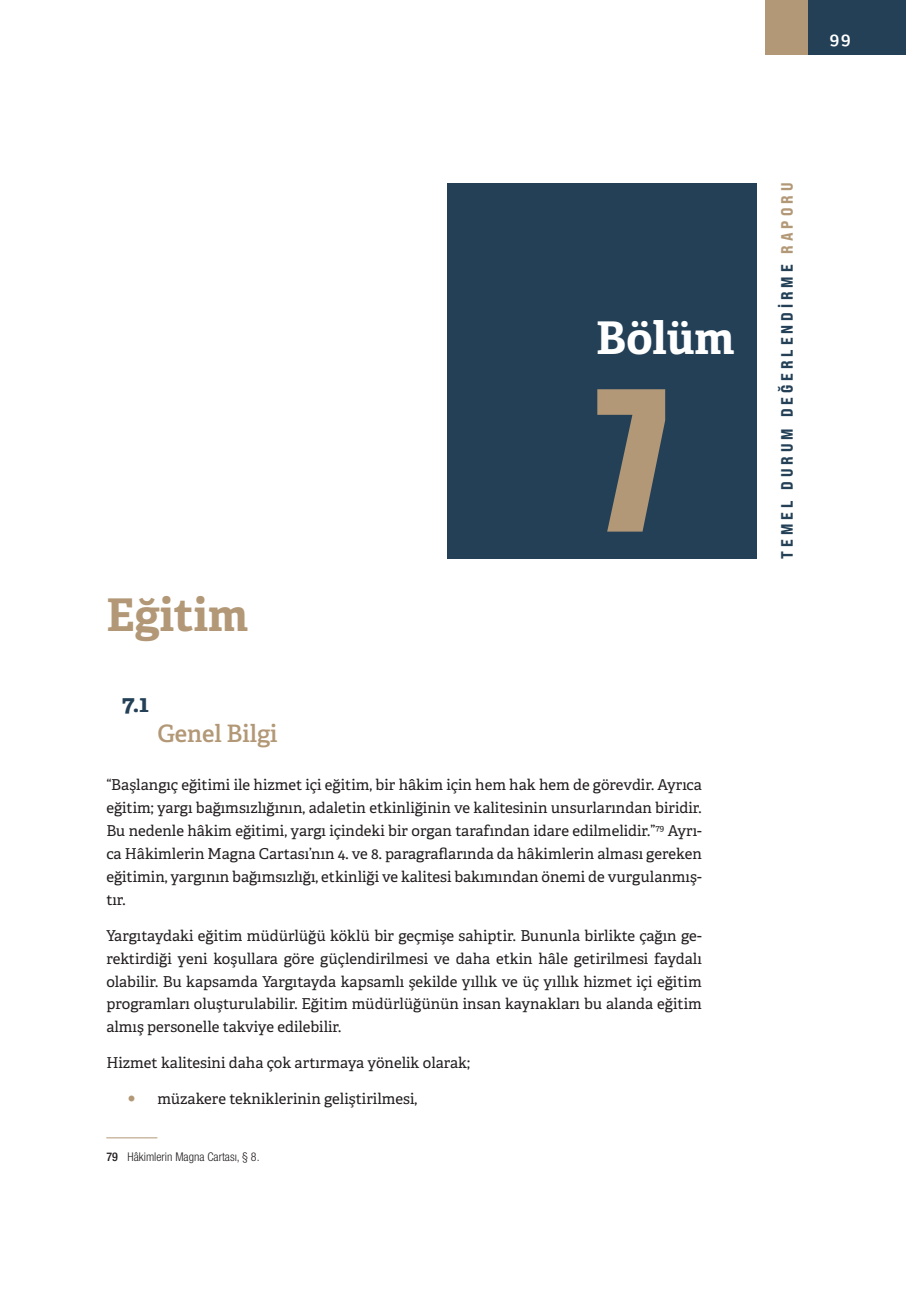
<style>
.page{position:relative;width:906px;height:1289px;background:#fff}
.page>*{position:absolute;margin:0;border:0;box-sizing:border-box;transform-origin:0 0}
.t1{font:180px "Impact";color:#b29876}
.t2{font:700 45px "Adelle";color:#b29876}
.t3{font:700 45px "Adelle";color:#fff}
.t4{font:600 24px "Adelle";letter-spacing:-.005em;color:#b29876}
.t5{font:700 24px "Adelle";color:#234057}
.t6{font:600 18px "Adelle";color:#fff}
.t7{font:16.5px "Bebas Neue Pro Exp Eb";letter-spacing:.24em;color:#234057}
.t8{font:15px/23px "Adelle";color:#231f20;text-align:justify}
.t9{font:300 condensed 12px "Helvetica Neue LT Pro";color:#231f20}
.s1{font-weight:500}
.s2{color:#b29876}
</style>
<div class="page">
<div style="left:808px;top:0;width:98px;height:55px;background:#234057"></div>
<div style="left:765px;top:0;width:43px;height:55px;background:#b29876"></div>
<hr style="left:106px;top:1137px;width:51px;height:1px;background:#b29876">
<div style="left:447px;top:182px;width:309px;height:376px;background:#234057"></div>
<p class="t6" style="left:829px;top:27px;width:23px">99</p>
<h2 class="t3" style="left:596px;top:309px;width:140px">Bölüm</h2>
<h2 class="t2" style="left:106px;top:586px;width:143px">Eğitim</h2>
<h3 class="t5" style="left:122px;top:687px;width:28px">7.1</h3>
<h1 class="t1" style="left:596px;top:321px;width:72px">7</h1>
<h3 class="t4" style="left:157px;top:718px;width:122px">Genel Bilgi</h3>
<p class="t8" style="left:106px;top:773px;width:597px">“Başlangıç eğitimi ile hizmet içi eğitim, bir hâkim için hem hak hem de görevdir. Ayrıca eğitim; yargı bağımsızlığının, adaletin etkinliğinin ve kalitesinin unsurlarından biridir.<br>Bu nedenle hâkim eğitimi, yargı içindeki bir organ tarafından idare edilmelidir.”<sup>79</sup> Ayrı&shy;ca Hâkimlerin Magna Cartası’nın 4. ve 8. paragraflarında da hâkimlerin alması gereken eğitimin, yargının bağımsızlığı, etkinliği ve kalitesi bakımından önemi de vurgulanmış&shy;tır.</p>
<p class="t8" style="left:106px;top:924px;width:597px">Yargıtaydaki eğitim müdürlüğü köklü bir geçmişe sahiptir. Bununla birlikte çağın ge&shy;rektirdiği yeni koşullara göre güçlendirilmesi ve daha etkin hâle getirilmesi faydalı olabilir. Bu kapsamda Yargıtayda kapsamlı şekilde yıllık ve üç yıllık hizmet içi eğitim programları oluşturulabilir. Eğitim müdürlüğünün insan kaynakları bu alanda eğitim almış personelle takviye edilebilir.</p>
<p class="t8" style="left:106px;top:1051px;width:365px">Hizmet kalitesini daha çok artırmaya yönelik olarak;</p>
<p class="t8" style="left:157px;top:1087px;width:261px">müzakere tekniklerinin geliştirilmesi,</p>
<p class="t9" style="left:106px;top:1150px;width:155px"><span class="s1">79</span> Hâkimlerin Magna Cartası, § 8.</p>
<p class="t7" style="left:776px;top:558px;width:377px;rotate:-90deg">TEMEL DURUM DEĞERLENDİRME <span class="s2">RAPORU</span></p>
</div>
